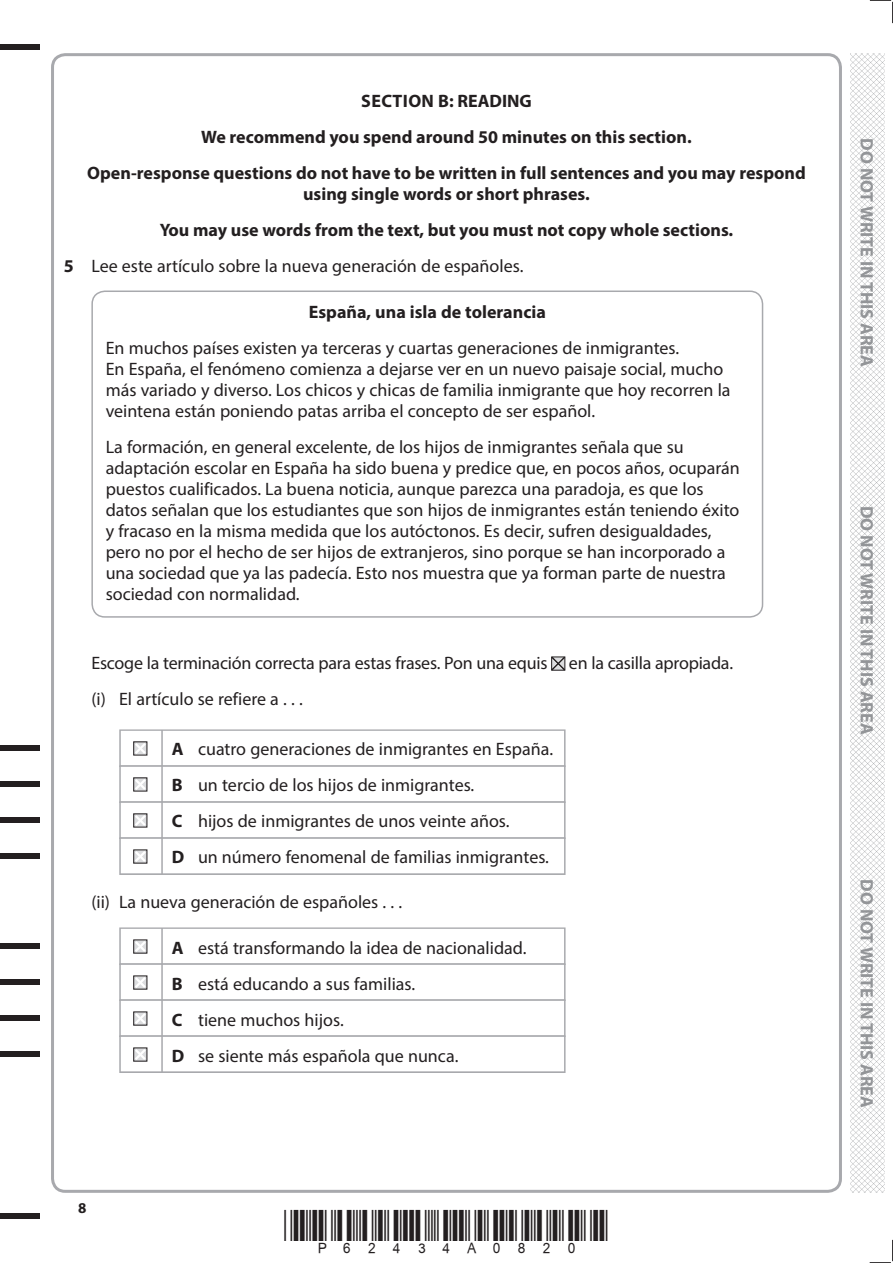
<style>
.page{position:relative;width:893px;height:1263px;background:#fff}
.page>*{position:absolute;margin:0;border:0;box-sizing:border-box;transform-origin:0 0}
.t1{font:39px "Bar Code 39 c HR";color:#231f20}
.t2{font:18px/21px "Myriad Pro";color:#231f20}
.t3{font:700 18px/36px "Myriad Pro";color:#231f20;text-align:center}
.t4{font:700 18px "Myriad Pro";color:#939598}
.t5{font:700 15px "Myriad Pro";color:#231f20}
.s1{font-weight:700}
</style>
<div class="page">
<div style="left:0;top:44px;width:40px;height:5px;background:#231f20"></div>
<div style="left:0;top:1214px;width:40px;height:5px;background:#231f20"></div>
<svg style="left:870px;top:0;width:23px;height:23px"></svg>
<svg style="left:870px;top:1240px;width:23px;height:23px"></svg>
<img style="left:850px;top:53px;width:34px;height:1140px">
<div style="left:119px;top:729px;width:447px;height:38px;background:#b8b9bc"></div>
<div style="left:121px;top:731px;width:443px;height:34px;background:#fff"></div>
<div style="left:119px;top:765px;width:447px;height:38px;background:#b8b8bc"></div>
<div style="left:121px;top:767px;width:443px;height:34px;background:#fff"></div>
<div style="left:119px;top:801px;width:447px;height:38px;background:#b7b8bb"></div>
<div style="left:121px;top:803px;width:443px;height:34px;background:#fff"></div>
<div style="left:119px;top:837px;width:447px;height:38px;background:linear-gradient(to right,#c4c5c8,#c4c5c8)"></div>
<div style="left:121px;top:839px;width:443px;height:34px;background:#fff"></div>
<div style="left:119px;top:927px;width:447px;height:38px;background:#b6b7ba"></div>
<div style="left:121px;top:929px;width:443px;height:34px;background:#fff"></div>
<div style="left:119px;top:963px;width:447px;height:38px;background:#b5b6ba"></div>
<div style="left:121px;top:965px;width:443px;height:34px;background:#fff"></div>
<div style="left:119px;top:999px;width:447px;height:38px;background:#b5b6b9"></div>
<div style="left:121px;top:1001px;width:443px;height:34px;background:#fff"></div>
<div style="left:119px;top:1035px;width:447px;height:38px;background:linear-gradient(to right,#c7c7ca,#c7c7ca)"></div>
<div style="left:121px;top:1037px;width:443px;height:34px;background:#fff"></div>
<div style="left:91px;top:290px;width:672px;height:328px;border:2px solid #a8a9ad;border-radius:13px"></div>
<svg style="left:551px;top:656px;width:15px;height:15px"></svg>
<svg style="left:133px;top:741px;width:15px;height:15px"></svg>
<hr style="left:161px;top:730px;width:2px;height:36px;background:#a8a9ad">
<svg style="left:133px;top:777px;width:15px;height:15px"></svg>
<hr style="left:161px;top:766px;width:2px;height:36px;background:#a8a9ad">
<svg style="left:133px;top:813px;width:15px;height:15px"></svg>
<hr style="left:161px;top:802px;width:2px;height:36px;background:#a8a9ad">
<svg style="left:133px;top:849px;width:15px;height:15px"></svg>
<hr style="left:161px;top:838px;width:2px;height:36px;background:#a8a9ad">
<svg style="left:133px;top:939px;width:15px;height:15px"></svg>
<hr style="left:161px;top:928px;width:2px;height:36px;background:#a8a9ad">
<svg style="left:133px;top:975px;width:15px;height:15px"></svg>
<hr style="left:161px;top:964px;width:2px;height:36px;background:#a8a9ad">
<svg style="left:133px;top:1011px;width:15px;height:15px"></svg>
<hr style="left:161px;top:1000px;width:2px;height:36px;background:#a8a9ad">
<svg style="left:133px;top:1047px;width:15px;height:15px"></svg>
<hr style="left:161px;top:1036px;width:2px;height:36px;background:#a8a9ad">
<div style="left:0;top:745px;width:40px;height:6px;background:#231f20"></div>
<div style="left:0;top:781px;width:40px;height:6px;background:#231f20"></div>
<div style="left:0;top:817px;width:40px;height:6px;background:#231f20"></div>
<div style="left:0;top:853px;width:40px;height:6px;background:#231f20"></div>
<div style="left:0;top:943px;width:40px;height:6px;background:#231f20"></div>
<div style="left:0;top:979px;width:40px;height:6px;background:#231f20"></div>
<div style="left:0;top:1015px;width:40px;height:6px;background:#231f20"></div>
<div style="left:0;top:1051px;width:40px;height:6px;background:#231f20"></div>
<p class="t3" style="left:87px;top:82px;width:720px">SECTION B: READING<br>We recommend you spend around 50 minutes on this section.<br>Open-response questions do not have to be written in full sentences and you may respond</p>
<p class="t3" style="left:303px;top:175px;width:288px">using single words or short phrases.</p>
<p class="t3" style="left:160px;top:211px;width:575px">You may use words from the text, but you must not copy whole sections.</p>
<p class="t2" style="left:64px;top:255px;width:461px"><span class="s1">5</span> Lee este artículo sobre la nueva generación de españoles.</p>
<p class="t3" style="left:309px;top:294px;width:239px">España, una isla de tolerancia</p>
<p class="t2" style="left:106px;top:337px;width:626px">En muchos países existen ya terceras y cuartas generaciones de inmigrantes.<br>En España, el fenómeno comienza a dejarse ver en un nuevo paisaje social, mucho más variado y diverso. Los chicos y chicas de familia inmigrante que hoy recorren la veintena están poniendo patas arriba el concepto de ser español.</p>
<p class="t2" style="left:106px;top:436px;width:636px">La formación, en general excelente, de los hijos de inmigrantes señala que su adaptación escolar en España ha sido buena y predice que, en pocos años, ocuparán puestos cualificados. La buena noticia, aunque parezca una paradoja, es que los datos señalan que los estudiantes que son hijos de inmigrantes están teniendo éxito y fracaso en la misma medida que los autóctonos. Es decir, sufren desigualdades, pero no por el hecho de ser hijos de extranjeros, sino porque se han incorporado a una sociedad que ya las padecía. Esto nos muestra que ya forman parte de nuestra sociedad con normalidad.</p>
<p class="t2" style="left:91px;top:645px;width:643px;line-height:36px">Escoge la terminación correcta para estas frases. Pon una equis en la casilla apropiada. (i) El artículo se refiere a . . .</p>
<p class="t2" style="left:172px;top:731px;width:383px;line-height:36px"><span class="s1">A</span> cuatro generaciones de inmigrantes en España.<br><span class="s1">B</span> un tercio de los hijos de inmigrantes.<br><span class="s1">C</span> hijos de inmigrantes de unos veinte años.<br><span class="s1">D</span> un número fenomenal de familias inmigrantes.</p>
<p class="t2" style="left:91px;top:891px;width:312px">(ii) La nueva generación de españoles . . .</p>
<p class="t2" style="left:172px;top:929px;width:356px;line-height:36px"><span class="s1">A</span> está transformando la idea de nacionalidad.<br><span class="s1">B</span> está educando a sus familias.<br><span class="s1">C</span> tiene muchos hijos.<br><span class="s1">D</span> se siente más española que nunca.</p>
<p class="t5" style="left:78px;top:1198px;width:10px">8</p>
<h1 class="t1" style="left:384px;top:1199px;width:76px">✔✓✔</h1>
<p class="t4" style="left:878px;top:138px;width:230px;rotate:90deg">DO NOT WRITE IN THIS AREA</p>
<p class="t4" style="left:878px;top:506px;width:230px;rotate:90deg">DO NOT WRITE IN THIS AREA</p>
<p class="t4" style="left:878px;top:879px;width:230px;rotate:90deg">DO NOT WRITE IN THIS AREA</p>
</div>
